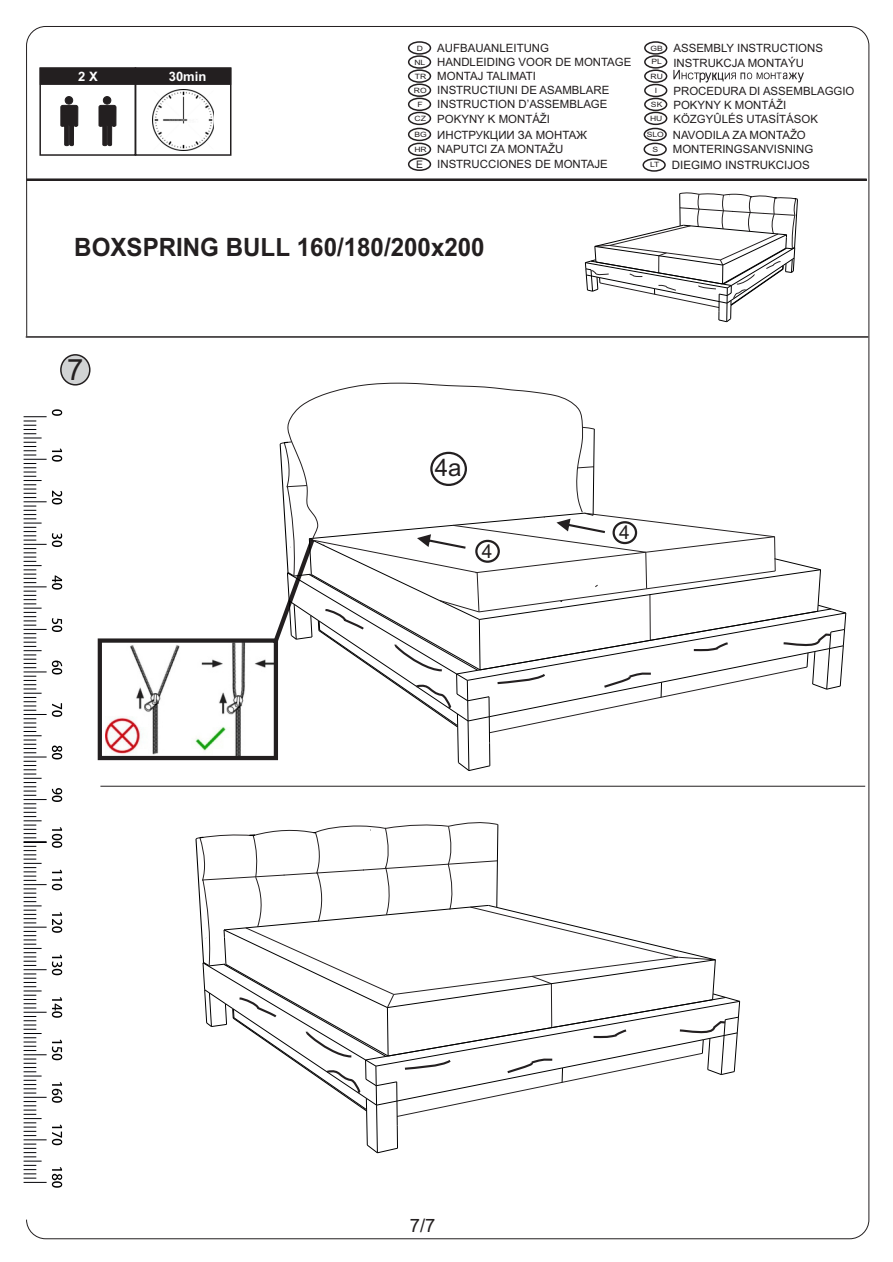
<style>
.page{position:relative;width:893px;height:1262px;background:#fff}
.page>*{position:absolute;margin:0;border:0;box-sizing:border-box;transform-origin:0 0}
.t1{font:29.25px "Arial";color:#231f20}
.t2{font:700 25.35px "Arial";color:#231f20;scale:.95 1}
.t3{font:24px "Arial";color:#231f20}
.t4{font:19.2px "Arial";color:#231f20}
.t5{font:18.45px "Arial";color:#231f20}
.t6{font:700 12.9px "Arial";color:#fff}
.t7{font:11.55px "Arial";color:#231f20}
.t8{font:11.4px "Arial";color:#231f20}
.t9{font:7.35px "Arial";color:#231f20;scale:1.17 1}
.s1{font-size:7.35px}
.s2{font-size:10.35px}
</style>
<div class="page">
<svg style="left:24px;top:409px;width:38px;height:778px"></svg>
<hr style="left:26px;top:336px;width:842px;height:2px;background:#231f20">
<img style="left:153px;top:89px;width:60px;height:61px">
<hr style="left:27px;top:179px;width:839px;height:2px;background:#231f20">
<svg style="left:673px;top:70px;width:130px;height:12px"></svg>
<div style="left:644px;top:69px;width:23px;height:14px;border:1px solid #231f20;border-radius:50%"></div>
<div style="left:644px;top:112px;width:23px;height:13px;border:1px solid #231f20;border-radius:50%"></div>
<div style="left:644px;top:55px;width:23px;height:14px;border:1px solid #231f20;border-radius:50%"></div>
<div style="left:644px;top:98px;width:23px;height:13px;border:1px solid #231f20;border-radius:50%"></div>
<div style="left:644px;top:41px;width:23px;height:14px;border:1px solid #231f20;border-radius:50%"></div>
<div style="left:644px;top:84px;width:23px;height:13px;border:1px solid #231f20;border-radius:50%"></div>
<div style="left:408px;top:69px;width:23px;height:14px;border:1px solid #231f20;border-radius:50%"></div>
<div style="left:408px;top:112px;width:23px;height:13px;border:1px solid #231f20;border-radius:50%"></div>
<div style="left:408px;top:55px;width:23px;height:14px;border:1px solid #231f20;border-radius:50%"></div>
<div style="left:408px;top:98px;width:23px;height:13px;border:1px solid #231f20;border-radius:50%"></div>
<div style="left:408px;top:41px;width:23px;height:14px;border:1px solid #231f20;border-radius:50%"></div>
<div style="left:408px;top:83px;width:23px;height:14px;border:1px solid #231f20;border-radius:50%"></div>
<div style="left:39px;top:67px;width:97px;height:89px;border:1px solid #231f20"></div>
<svg style="left:60px;top:105px;width:18px;height:41px"></svg>
<div style="left:65px;top:96px;width:8px;height:8px;background:#231f20;border:1px solid #231f20;border-radius:50%"></div>
<svg style="left:99px;top:105px;width:17px;height:41px"></svg>
<div style="left:103px;top:96px;width:8px;height:8px;background:#231f20;border:1px solid #231f20;border-radius:50%"></div>
<div style="left:408px;top:128px;width:23px;height:13px;border:1px solid #231f20;border-radius:50%"></div>
<div style="left:643px;top:128px;width:23px;height:13px;border:1px solid #231f20;border-radius:50%"></div>
<div style="left:643px;top:143px;width:23px;height:13px;border:1px solid #231f20;border-radius:50%"></div>
<div style="left:408px;top:143px;width:23px;height:13px;border:1px solid #231f20;border-radius:50%"></div>
<div style="left:408px;top:157px;width:23px;height:14px;border:1px solid #231f20;border-radius:50%"></div>
<div style="left:642px;top:158px;width:23px;height:14px;border:1px solid #231f20;border-radius:50%"></div>
<div style="left:40px;top:68px;width:189px;height:17px;background:#231f20"></div>
<div style="left:135px;top:67px;width:96px;height:89px;border:1px solid #231f20"></div>
<div style="left:60px;top:354px;width:30px;height:31px;background:#d1d3d4;border:1px solid #231f20;border-radius:50%"></div>
<svg style="left:585px;top:192px;width:213px;height:130px"></svg>
<img style="left:106px;top:643px;width:164px;height:112px">
<div style="left:98px;top:638px;width:180px;height:122px;border:4px solid #231f20"></div>
<svg style="left:287px;top:382px;width:296px;height:44px"></svg>
<svg style="left:270px;top:426px;width:576px;height:345px"></svg>
<div style="left:430px;top:452px;width:37px;height:34px;border:2px solid #231f20;border-radius:50%"></div>
<div style="left:612px;top:521px;width:25px;height:23px;border:2px solid #231f20;border-radius:50%"></div>
<div style="left:475px;top:540px;width:25px;height:23px;border:2px solid #231f20;border-radius:50%"></div>
<hr style="left:100px;top:786px;width:765px;height:1px;background:#231f20">
<svg style="left:195px;top:822px;width:545px;height:331px"></svg>
<p class="t6" style="left:78px;top:71px;width:21px">2 X</p>
<p class="t6" style="left:169px;top:71px;width:39px">30min</p>
<p class="t9" style="left:417px;top:45px;width:7px">D</p>
<p class="t8" style="left:437px;top:44px;width:113px">AUFBAUANLEITUNG</p>
<p class="t8" style="left:414px;top:86px;width:197px"><span class="s1">RO</span> INSTRUCTIUNI DE ASAMBLARE</p>
<p class="t8" style="left:414px;top:58px;width:218px"><span class="s1">NL</span> HANDLEIDING VOOR DE MONTAGE</p>
<p class="t9" style="left:417px;top:101px;width:6px">F</p>
<p class="t8" style="left:437px;top:100px;width:172px">INSTRUCTION D’ASSEMBLAGE</p>
<p class="t8" style="left:415px;top:72px;width:123px"><span class="s1">TR</span> MONTAJ TALIMATI</p>
<p class="t8" style="left:414px;top:115px;width:137px"><sup>CZ</sup> POKYNY K MONTÁŽI</p>
<p class="t8" style="left:650px;top:44px;width:174px"><span class="s1">GB</span> ASSEMBLY INSTRUCTIONS</p>
<p class="t9" style="left:654px;top:88px;width:4px">I</p>
<p class="t8" style="left:673px;top:86px;width:182px">PROCEDURA DI ASSEMBLAGGIO</p>
<p class="t8" style="left:651px;top:58px;width:154px"><sup>PL</sup> INSTRUKCJA MONTAÝU</p>
<p class="t8" style="left:651px;top:101px;width:137px"><sup>SK</sup> POKYNY K MONTÁŽI</p>
<p class="t9" style="left:650px;top:73px;width:12px">RU</p>
<p class="t8" style="left:650px;top:115px;width:169px"><sup>HU</sup> KÖZGYÛLÉS UTASÍTÁSOK</p>
<p class="t8" style="left:414px;top:130px;width:174px"><span class="s1">BG</span> ИНСТРУКЦИИ ЗА МОНТАЖ</p>
<p class="t8" style="left:646px;top:130px;width:160px"><span class="s1">SLO</span> NAVODILA ZA MONTAŽO</p>
<p class="t8" style="left:414px;top:145px;width:150px"><span class="s1">HR</span> NAPUTCI ZA MONTAŽU</p>
<p class="t9" style="left:652px;top:146px;width:6px">S</p>
<p class="t8" style="left:673px;top:145px;width:142px">MONTERINGSANVISNING</p>
<p class="t8" style="left:416px;top:160px;width:193px"><span class="s2">E</span> INSTRUCCIONES DE MONTAJE</p>
<p class="t7" style="left:650px;top:161px;width:161px"><sup>LT</sup> DIEGIMO INSTRUKCIJOS</p>
<h2 class="t2" style="left:74px;top:237px;width:433px">BOXSPRING BULL 160/180/200x200</h2>
<h1 class="t1" style="left:67px;top:359px;width:18px">7</h1>
<h3 class="t3" style="left:435px;top:458px;width:28px">4a</h3>
<h3 class="t4" style="left:482px;top:544px;width:12px">4</h3>
<h3 class="t4" style="left:619px;top:525px;width:12px">4</h3>
<h3 class="t5" style="left:410px;top:1218px;width:27px">7/7</h3>
</div>
